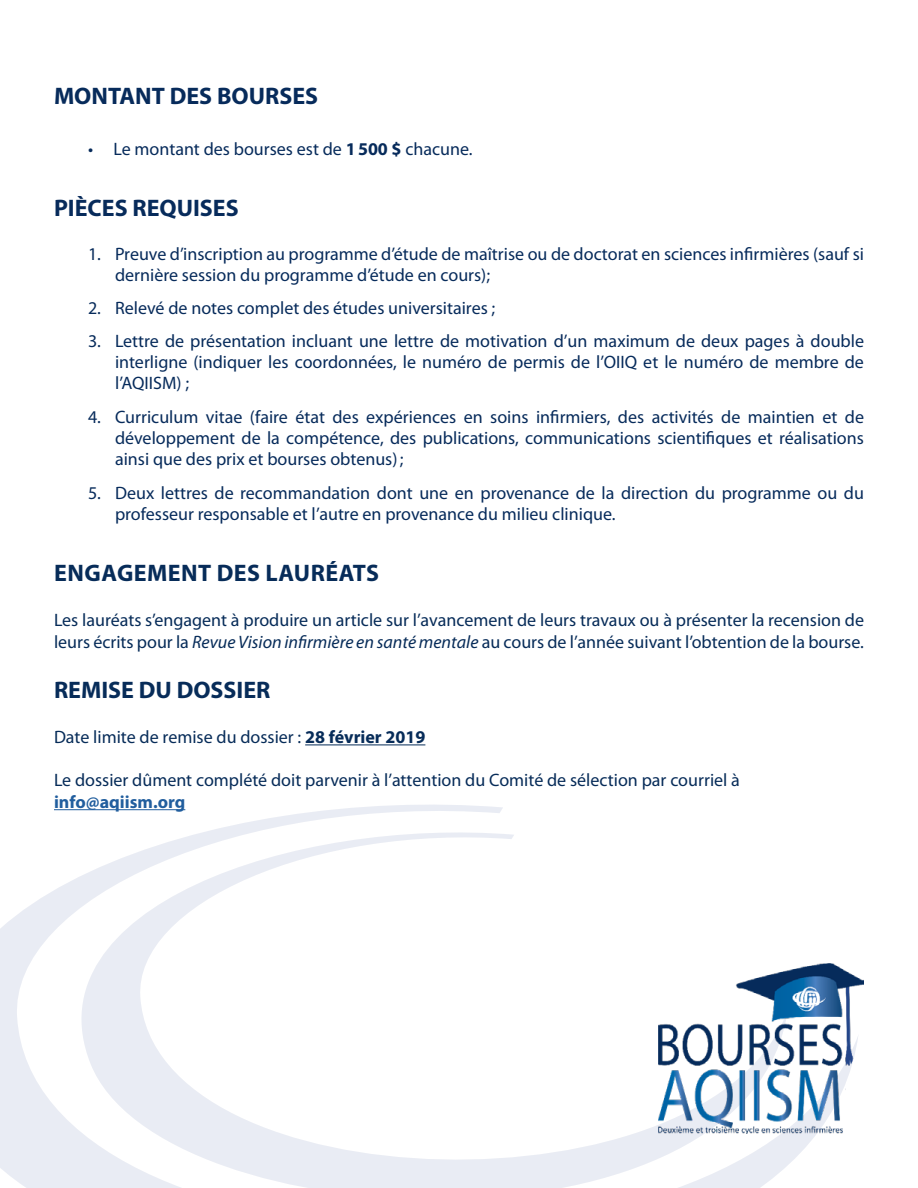
<style>
.page{position:relative;width:918px;height:1188px;background:#fff}
.page>*{position:absolute;margin:0;border:0;box-sizing:border-box;transform-origin:0 0}
.t1{font:700 24px "Myriad Pro";letter-spacing:.005em;color:#072c59}
.t2{font:700 24px "Myriad Pro";color:#072b5b}
.t3{font:18px/21px "Myriad Pro";color:#072b5b}
.t4{font:18px/21.6px "Myriad Pro";color:#072c59}
.t5{font:700 18px "Myriad Pro";color:#215e9e}
.s1{font-weight:700}
.s2{font-style:italic}
</style>
<div class="page">
<svg style="left:0;top:805px;width:816px;height:383px"></svg>
<img style="left:658px;top:963px;width:206px;height:171px">
<hr style="left:305px;top:744px;width:120px;height:1px;background:#072c59">
<hr style="left:54px;top:809px;width:131px;height:1px;background:#215e9e">
<h1 class="t2" style="left:54px;top:83px;width:266px">MONTANT DES BOURSES</h1>
<p class="t3" style="left:88px;top:139px;width:386px">• Le montant des bourses est de <span class="s1">1500 $</span> chacune.</p>
<h1 class="t2" style="left:54px;top:194px;width:186px">PIÈCES REQUISES</h1>
<p class="t3" style="left:115px;top:244px;width:751px;text-indent:-27px">1. Preuve d’inscription au programme d’étude de maîtrise ou de doctorat en sciences infirmières (sauf si dernière session du programme d’étude en cours);</p>
<p class="t3" style="left:88px;top:298px;width:409px">2. Relevé de notes complet des études universitaires ;</p>
<p class="t3" style="left:115px;top:331px;width:751px;text-align:justify;text-indent:-27px">3. Lettre de présentation incluant une lettre de motivation d’un maximum de deux pages à double interligne (indiquer les coordonnées, le numéro de permis de l’OIIQ et le numéro de membre de l’AQIISM) ;</p>
<p class="t3" style="left:115px;top:407px;width:751px;text-align:justify;text-indent:-27px">4. Curriculum vitae (faire état des expériences en soins infirmiers, des activités de maintien et de développement de la compétence, des publications, communications scientifiques et réalisations ainsi que des prix et bourses obtenus);</p>
<p class="t3" style="left:115px;top:483px;width:750px;text-indent:-27px">5. Deux lettres de recommandation dont une en provenance de la direction du programme ou du professeur responsable et l’autre en provenance du milieu clinique.</p>
<h1 class="t1" style="left:54px;top:560px;width:327px">ENGAGEMENT DES LAURÉATS</h1>
<p class="t4" style="left:54px;top:610px;width:812px">Les lauréats s’engagent à produire un article sur l’avancement de leurs travaux ou à présenter la recension de leurs écrits pour la <span class="s2">Revue Vision infirmière en santé mentale</span> au cours de l’année suivant l’obtention de la bourse.</p>
<h1 class="t1" style="left:54px;top:677px;width:218px">REMISE DU DOSSIER</h1>
<p class="t4" style="left:54px;top:727px;width:373px">Date limite de remise du dossier : <span class="s1">28 février 2019</span></p>
<p class="t4" style="left:54px;top:770px;width:687px">Le dossier dûment complété doit parvenir à l’attention du Comité de sélection par courriel à</p>
<p class="t5" style="left:54px;top:792px;width:133px">info@aqiism.org</p>
</div>
